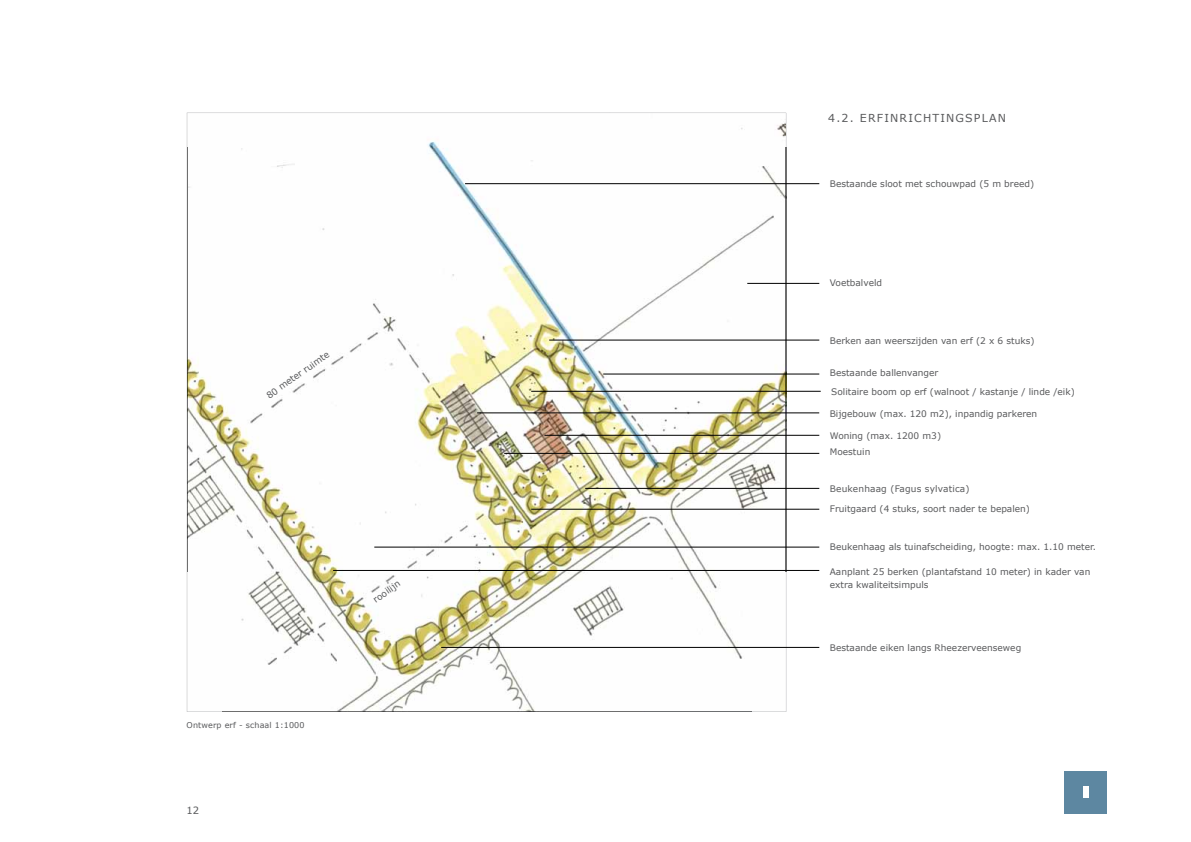
<style>
.page{position:relative;width:1191px;height:842px;background:#fff}
.page>*{position:absolute;margin:0;border:0;box-sizing:border-box;transform-origin:0 0}
.t1{font:11px "Verdana";letter-spacing:.105em;color:#58595b}
.t2{font:10px "Verdana";color:#58595b}
.t3{font:9px/13px "Verdana";color:#58595b}
.t4{font:8px "Verdana";letter-spacing:.015em;color:#58595b}
</style>
<div class="page">
<div style="left:1064px;top:771px;width:43px;height:42px;background:#5d87a1"></div>
<div style="left:1083px;top:786px;width:6px;height:12px;background:#fff"></div>
<svg style="left:188px;top:148px;width:598px;height:564px"></svg>
<img style="left:187px;top:113px;width:599px;height:35px">
<img style="left:187px;top:148px;width:1px;height:423px">
<img style="left:786px;top:148px;width:1px;height:422px">
<img style="left:187px;top:571px;width:35px;height:141px">
<img style="left:751px;top:571px;width:35px;height:141px">
<hr style="left:333px;top:570px;width:486px;height:1px;background:#000">
<hr style="left:504px;top:453px;width:315px;height:1px;background:#000">
<hr style="left:544px;top:435px;width:275px;height:1px;background:#000">
<hr style="left:747px;top:283px;width:72px;height:1px;background:#000">
<hr style="left:441px;top:647px;width:378px;height:1px;background:#000">
<hr style="left:477px;top:413px;width:342px;height:1px;background:#000">
<hr style="left:465px;top:183px;width:354px;height:1px;background:#000">
<hr style="left:531px;top:509px;width:288px;height:1px;background:#000">
<hr style="left:585px;top:488px;width:234px;height:1px;background:#000">
<hr style="left:603px;top:374px;width:216px;height:1px;background:#000">
<hr style="left:549px;top:340px;width:270px;height:1px;background:#000">
<hr style="left:374px;top:547px;width:445px;height:1px;background:#000">
<hr style="left:531px;top:391px;width:289px;height:1px;background:#000">
<p class="t3" style="left:263px;top:391px;width:76px;rotate:-35deg">80 meter ruimte</p>
<p class="t4" style="left:187px;top:720px;width:120px">Ontwerp erf - schaal 1:1000</p>
<p class="t2" style="left:186px;top:803px;width:14px">12</p>
<p class="t3" style="left:370px;top:595px;width:32px;rotate:-35deg">rooilijn</p>
<p class="t1" style="left:828px;top:111px;width:179px">4.2. ERFINRICHTINGSPLAN</p>
<p class="t3" style="left:830px;top:177px;width:206px">Bestaande sloot met schouwpad (5 m breed)</p>
<p class="t3" style="left:830px;top:276px;width:54px">Voetbalveld</p>
<p class="t3" style="left:830px;top:334px;width:206px">Berken aan weerszijden van erf (2 x 6 stuks)</p>
<p class="t3" style="left:830px;top:366px;width:110px">Bestaande ballenvanger</p>
<p class="t3" style="left:831px;top:385px;width:245px">Solitaire boom op erf (walnoot / kastanje / linde /eik)</p>
<p class="t3" style="left:829px;top:406px;width:209px">Bijgebouw (max. 120 m2), inpandig parkeren</p>
<p class="t3" style="left:830px;top:429px;width:113px">Woning (max. 1200 m3)</p>
<p class="t3" style="left:830px;top:445px;width:42px">Moestuin</p>
<p class="t3" style="left:830px;top:482px;width:141px">Beukenhaag (Fagus sylvatica)</p>
<p class="t3" style="left:830px;top:502px;width:202px">Fruitgaard (4 stuks, soort nader te bepalen)</p>
<p class="t3" style="left:830px;top:540px;width:268px">Beukenhaag als tuinafscheiding, hoogte: max. 1.10 meter.</p>
<p class="t3" style="left:829px;top:564px;width:262px">Aanplant 25 berken (plantafstand 10 meter) in kader van extra kwaliteitsimpuls</p>
<p class="t3" style="left:830px;top:641px;width:193px">Bestaande eiken langs Rheezerveenseweg</p>
</div>
